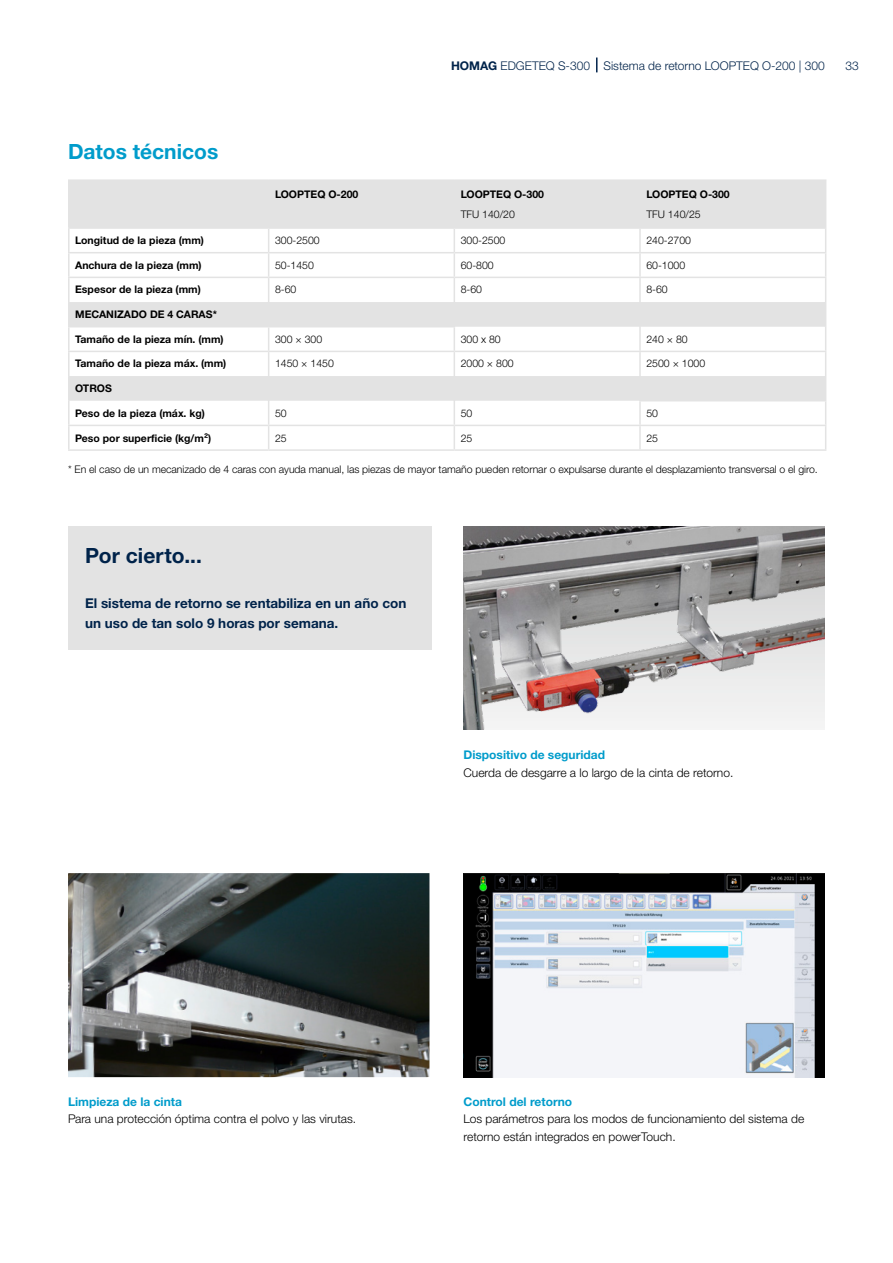
<style>
.page{position:relative;width:893px;height:1263px;background:#fff}
.page>*{position:absolute;margin:0;border:0;box-sizing:border-box;transform-origin:0 0}
.Grafik_14Pt_13_6_lig{font:700 21px "Helvetica Neue LTW1 G";color:#009ccb}
._13_Highlight_Head_1{font:700 21px "Helvetica Neue LTW1 G";letter-spacing:.005em;color:#00234a}
.Text_9pt_13_6_light{font:700 13.5px/20.4px "Helvetica Neue LTW1 G";color:#00234a}
.Text_Bild_8Pt_11_5pt{font:300 12px/17.2px "Helvetica Neue LTW1 G";color:#000}
.Text_Bild_8Pt_11_5pt-2{font:700 12px "Helvetica Neue LTW1 G";color:#009ccb}
._01_Musterseiten_Rub{font:300 12px "Helvetica Neue LTW1 G";color:#00234a}
.Tabelle_7Pt_light_bl{font:300 10.5px "Helvetica Neue LTW1 G";letter-spacing:-.005em;color:#000}
.Tabelle_7Pt_light_bl-2{font:700 10.5px "Helvetica Neue LTW1 G";color:#000}
._03_Tabellen_Copy_7p{font:300 10.5px "Helvetica Neue LTW1 G";color:#000}
.s1{font-weight:700}
</style>
<div class="page">
<img style="left:463px;top:526px;width:362px;height:204px">
<img style="left:463px;top:873px;width:362px;height:204px">
<img style="left:68px;top:873px;width:361px;height:204px">
<svg style="left:596px;top:58px;width:1px;height:14px"></svg>
<svg style="left:70px;top:181px;width:755px;height:220px"></svg>
<hr style="left:68px;top:252px;width:201px;height:1px;background:#e3e3e3">
<hr style="left:269px;top:252px;width:185px;height:1px;background:#e3e3e3">
<hr style="left:454px;top:252px;width:186px;height:1px;background:#e3e3e3">
<hr style="left:640px;top:252px;width:186px;height:1px;background:#e3e3e3">
<hr style="left:68px;top:277px;width:201px;height:1px;background:#e3e3e3">
<hr style="left:269px;top:277px;width:185px;height:1px;background:#e3e3e3">
<hr style="left:454px;top:277px;width:186px;height:1px;background:#e3e3e3">
<hr style="left:640px;top:277px;width:186px;height:1px;background:#e3e3e3">
<hr style="left:68px;top:326px;width:201px;height:1px;background:#e3e3e3">
<hr style="left:269px;top:326px;width:186px;height:1px;background:#e3e3e3">
<hr style="left:68px;top:351px;width:201px;height:1px;background:#e3e3e3">
<hr style="left:269px;top:351px;width:185px;height:1px;background:#e3e3e3">
<hr style="left:454px;top:351px;width:186px;height:1px;background:#e3e3e3">
<hr style="left:640px;top:351px;width:186px;height:1px;background:#e3e3e3">
<hr style="left:639px;top:302px;width:2px;height:25px;background:#e3e3e3">
<hr style="left:639px;top:376px;width:2px;height:24px;background:#e3e3e3">
<hr style="left:68px;top:425px;width:201px;height:1px;background:#e3e3e3">
<svg style="left:268px;top:229px;width:1px;height:220px"></svg>
<svg style="left:454px;top:229px;width:1px;height:220px"></svg>
<hr style="left:639px;top:400px;width:187px;height:1px;background:#e3e3e3">
<hr style="left:269px;top:425px;width:185px;height:1px;background:#e3e3e3">
<hr style="left:454px;top:425px;width:186px;height:1px;background:#e3e3e3">
<hr style="left:68px;top:449px;width:201px;height:2px;background:#e3e3e3">
<hr style="left:640px;top:425px;width:186px;height:1px;background:#e3e3e3">
<hr style="left:269px;top:449px;width:185px;height:2px;background:#e3e3e3">
<hr style="left:454px;top:449px;width:186px;height:2px;background:#e3e3e3">
<hr style="left:640px;top:449px;width:186px;height:2px;background:#e3e3e3">
<hr style="left:639px;top:401px;width:2px;height:24px;background:#e3e3e3">
<hr style="left:639px;top:426px;width:2px;height:23px;background:#e3e3e3">
<hr style="left:639px;top:327px;width:2px;height:24px;background:#e3e3e3">
<hr style="left:639px;top:352px;width:2px;height:24px;background:#e3e3e3">
<hr style="left:639px;top:229px;width:2px;height:23px;background:#e3e3e3">
<hr style="left:639px;top:253px;width:2px;height:24px;background:#e3e3e3">
<hr style="left:639px;top:278px;width:2px;height:24px;background:#e3e3e3">
<hr style="left:268px;top:181px;width:1px;height:46px;background:#e3e3e3">
<hr style="left:454px;top:181px;width:1px;height:46px;background:#e3e3e3">
<hr style="left:639px;top:181px;width:2px;height:46px;background:#e3e3e3">
<hr style="left:68px;top:179px;width:201px;height:2px;background:#e3e3e3">
<hr style="left:68px;top:181px;width:2px;height:46px;background:#e3e3e3">
<hr style="left:269px;top:179px;width:185px;height:2px;background:#e3e3e3">
<hr style="left:454px;top:179px;width:186px;height:2px;background:#e3e3e3">
<hr style="left:640px;top:179px;width:186px;height:2px;background:#e3e3e3">
<hr style="left:68px;top:227px;width:201px;height:2px;background:#e3e3e3">
<hr style="left:269px;top:227px;width:185px;height:2px;background:#e3e3e3">
<hr style="left:454px;top:227px;width:186px;height:2px;background:#e3e3e3">
<hr style="left:640px;top:227px;width:186px;height:2px;background:#e3e3e3">
<hr style="left:825px;top:181px;width:1px;height:46px;background:#e3e3e3">
<svg style="left:825px;top:229px;width:1px;height:220px"></svg>
<hr style="left:68px;top:229px;width:2px;height:23px;background:#e3e3e3">
<hr style="left:68px;top:253px;width:2px;height:24px;background:#e3e3e3">
<hr style="left:68px;top:278px;width:2px;height:24px;background:#e3e3e3">
<hr style="left:68px;top:327px;width:2px;height:24px;background:#e3e3e3">
<hr style="left:68px;top:352px;width:2px;height:24px;background:#e3e3e3">
<hr style="left:68px;top:376px;width:2px;height:25px;background:#e3e3e3">
<hr style="left:68px;top:401px;width:2px;height:24px;background:#e3e3e3">
<hr style="left:68px;top:426px;width:2px;height:23px;background:#e3e3e3">
<hr style="left:68px;top:302px;width:2px;height:24px;background:#e3e3e3">
<div style="left:68px;top:526px;width:364px;height:123px;background:#e3e3e3"></div>
<p class="Grafik_14Pt_13_6_lig" style="left:68px;top:139px;width:152px">Datos técnicos</p>
<p class="_01_Musterseiten_Rub" style="left:451px;top:58px;width:375px"><span class="s1">HOMAG</span> EDGETEQ S-300 Sistema de retorno LOOPTEQ O-200 | 300</p>
<p class="_01_Musterseiten_Rub" style="left:846px;top:58px;width:15px">33</p>
<p class="Tabelle_7Pt_light_bl-2" style="left:275px;top:187px;width:85px">LOOPTEQ O-200</p>
<p class="Tabelle_7Pt_light_bl-2" style="left:461px;top:187px;width:85px">LOOPTEQ O-300</p>
<p class="Tabelle_7Pt_light_bl" style="left:461px;top:208px;width:56px">TFU 140/20</p>
<p class="Tabelle_7Pt_light_bl-2" style="left:646px;top:187px;width:85px">LOOPTEQ O-300</p>
<p class="Tabelle_7Pt_light_bl" style="left:646px;top:208px;width:56px">TFU 140/25</p>
<p class="Tabelle_7Pt_light_bl-2" style="left:75px;top:234px;width:130px">Longitud de la pieza (mm)</p>
<p class="Tabelle_7Pt_light_bl" style="left:275px;top:234px;width:46px">300-2500</p>
<p class="Tabelle_7Pt_light_bl" style="left:461px;top:234px;width:46px">300-2500</p>
<p class="_03_Tabellen_Copy_7p" style="left:646px;top:234px;width:46px">240-2700</p>
<p class="Tabelle_7Pt_light_bl-2" style="left:75px;top:259px;width:128px">Anchura de la pieza (mm)</p>
<p class="Tabelle_7Pt_light_bl" style="left:275px;top:259px;width:40px">50-1450</p>
<p class="Tabelle_7Pt_light_bl" style="left:461px;top:259px;width:35px">60-800</p>
<p class="_03_Tabellen_Copy_7p" style="left:646px;top:259px;width:40px">60-1000</p>
<p class="Tabelle_7Pt_light_bl-2" style="left:75px;top:283px;width:127px">Espesor de la pieza (mm)</p>
<p class="Tabelle_7Pt_light_bl" style="left:275px;top:283px;width:23px">8-60</p>
<p class="Tabelle_7Pt_light_bl" style="left:461px;top:283px;width:23px">8-60</p>
<p class="_03_Tabellen_Copy_7p" style="left:646px;top:283px;width:23px">8-60</p>
<p class="Tabelle_7Pt_light_bl-2" style="left:75px;top:308px;width:143px">MECANIZADO DE 4 CARAS*</p>
<p class="Tabelle_7Pt_light_bl-2" style="left:75px;top:333px;width:150px">Tamaño de la pieza mín. (mm)</p>
<p class="Tabelle_7Pt_light_bl" style="left:275px;top:333px;width:49px">300 × 300</p>
<p class="Tabelle_7Pt_light_bl" style="left:461px;top:333px;width:42px">300 x 80</p>
<p class="Tabelle_7Pt_light_bl" style="left:646px;top:333px;width:43px">240 × 80</p>
<p class="Tabelle_7Pt_light_bl-2" style="left:75px;top:357px;width:153px">Tamaño de la pieza máx. (mm)</p>
<p class="Tabelle_7Pt_light_bl" style="left:275px;top:357px;width:60px">1450 × 1450</p>
<p class="Tabelle_7Pt_light_bl" style="left:461px;top:357px;width:55px">2000 × 800</p>
<p class="Tabelle_7Pt_light_bl" style="left:646px;top:357px;width:60px">2500 × 1000</p>
<p class="Tabelle_7Pt_light_bl-2" style="left:75px;top:382px;width:38px">OTROS</p>
<p class="Tabelle_7Pt_light_bl-2" style="left:75px;top:407px;width:131px">Peso de la pieza (máx. kg)</p>
<p class="Tabelle_7Pt_light_bl" style="left:275px;top:407px;width:13px">50</p>
<p class="Tabelle_7Pt_light_bl" style="left:461px;top:407px;width:13px">50</p>
<p class="Tabelle_7Pt_light_bl" style="left:646px;top:407px;width:13px">50</p>
<p class="Tabelle_7Pt_light_bl-2" style="left:75px;top:431px;width:138px">Peso por superficie (kg/m²)</p>
<p class="Tabelle_7Pt_light_bl" style="left:275px;top:431px;width:13px">25</p>
<p class="Tabelle_7Pt_light_bl" style="left:461px;top:431px;width:13px">25</p>
<p class="Tabelle_7Pt_light_bl" style="left:646px;top:431px;width:13px">25</p>
<p class="Tabelle_7Pt_light_bl" style="left:68px;top:462px;width:751px">* En el caso de un mecanizado de 4 caras con ayuda manual, las piezas de mayor tamaño pueden retornar o expulsarse durante el desplazamiento transversal o el giro.</p>
<p class="_13_Highlight_Head_1" style="left:85px;top:542px;width:118px">Por cierto...</p>
<p class="Text_9pt_13_6_light" style="left:85px;top:593px;width:323px">El sistema de retorno se rentabiliza en un año con un uso de tan solo 9 horas por semana.</p>
<p class="Text_Bild_8Pt_11_5pt-2" style="left:463px;top:748px;width:143px">Dispositivo de seguridad</p>
<p class="Text_Bild_8Pt_11_5pt" style="left:463px;top:763px;width:271px">Cuerda de desgarre a lo largo de la cinta de retorno.</p>
<p class="Text_Bild_8Pt_11_5pt-2" style="left:68px;top:1094px;width:115px">Limpieza de la cinta</p>
<p class="Text_Bild_8Pt_11_5pt" style="left:68px;top:1110px;width:290px">Para una protección óptima contra el polvo y las virutas.</p>
<p class="Text_Bild_8Pt_11_5pt-2" style="left:463px;top:1094px;width:110px">Control del retorno</p>
<p class="Text_Bild_8Pt_11_5pt" style="left:463px;top:1110px;width:342px">Los parámetros para los modos de funcionamiento del sistema de retorno están integrados en powerTouch.</p>
</div>
